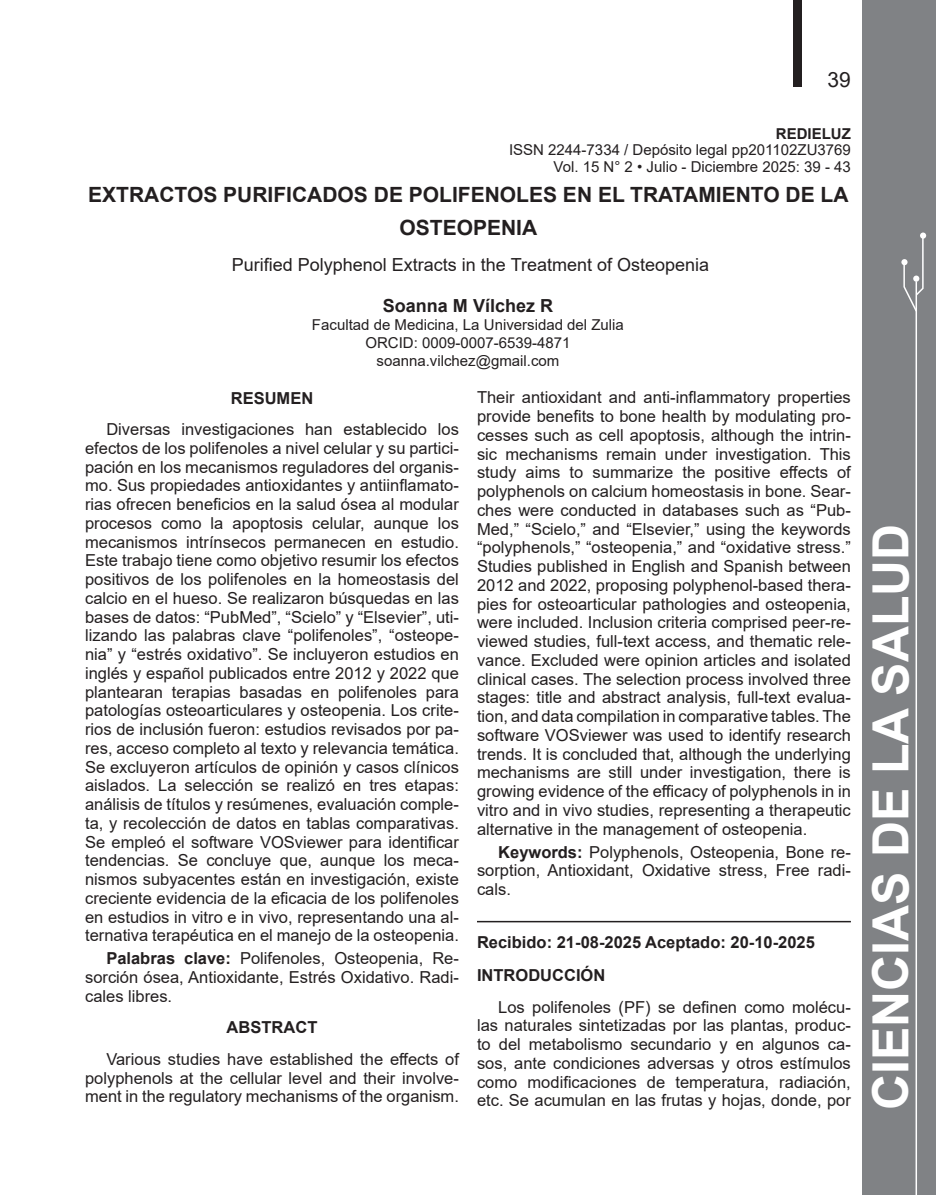
<style>
.page{position:relative;width:936px;height:1195px;background:#fff}
.page>*{position:absolute;margin:0;border:0;box-sizing:border-box;transform-origin:0 0}
.t1{font:700 49.95px "Arial";color:#fff}
.art-titulo-esp{font:700 21px/33px "Arial";color:#231f20;text-align:center}
.t2{font:21px "Arial";color:#231f20}
.art-titulo-eng{font:18px "Arial";color:#231f20}
.art-autor{font:700 18px "Arial";color:#231f20}
.art-contenido{font:16.5px/18.8px "Arial";color:#231f20;text-align:justify}
.art-consignacion{font:700 16.5px "Arial";color:#231f20}
.art-titulo-resumen{font:700 16.5px "Arial";color:#231f20}
.art-titulo-1{font:700 16.5px "Arial";color:#231f20}
.art-desc{font:15px "Arial";color:#231f20}
.t3{font:700 15px "Arial";color:#231f20}
.s1{font-weight:700}
</style>
<div class="page">
<div style="left:793px;top:0;width:8px;height:87px;background:#231f20"></div>
<div style="left:862px;top:0;width:73px;height:1195px;background:#808285"></div>
<hr style="left:915px;top:281px;width:1px;height:914px;background:#fff">
<div style="left:919px;top:232px;width:7px;height:7px;background:#fff;border-radius:50%"></div>
<svg style="left:901px;top:234px;width:23px;height:79px"></svg>
<hr style="left:477px;top:921px;width:373px;height:1px;background:#231f20">
<p class="t2" style="left:827px;top:65px;width:25px">39</p>
<p class="t3" style="left:775px;top:123px;width:76px">REDIELUZ</p>
<p class="art-desc" style="left:509px;top:139px;width:343px">ISSN 2244-7334 / Depósito legal pp201102ZU3769</p>
<p class="art-desc" style="left:553px;top:156px;width:299px">Vol. 15 N° 2 • Julio - Diciembre 2025: 39 - 43</p>
<p class="art-titulo-esp" style="left:88px;top:179px;width:761px">EXTRACTOS PURIFICADOS DE POLIFENOLES EN EL TRATAMIENTO DE LA<br>OSTEOPENIA</p>
<p class="art-titulo-eng" style="left:232px;top:253px;width:479px">Purified Polyphenol Extracts in the Treatment of Osteopenia</p>
<p class="art-autor" style="left:383px;top:293px;width:172px">Soanna M Vílchez R</p>
<p class="art-desc" style="left:312px;top:314px;width:313px">Facultad de Medicina, La Universidad del Zulia</p>
<p class="art-desc" style="left:365px;top:332px;width:207px">ORCID: 0009-0007-6539-4871</p>
<p class="art-desc" style="left:376px;top:350px;width:184px">soanna.vilchez@gmail.com</p>
<p class="art-titulo-resumen" style="left:231px;top:386px;width:84px">RESUMEN</p>
<p class="art-contenido" style="left:85px;top:420px;width:375px;text-indent:21px">Diversas investigaciones han establecido los efectos de los polifenoles a nivel celular y su partici&shy;pación en los mecanismos reguladores del organis&shy;mo. Sus propiedades antioxidantes y antiinflamato&shy;rias ofrecen beneficios en la salud ósea al modular procesos como la apoptosis celular, aunque los mecanismos intrínsecos permanecen en estudio.<br>Este trabajo tiene como objetivo resumir los efectos positivos de los polifenoles en la homeostasis del calcio en el hueso. Se realizaron búsquedas en las bases de datos: “PubMed”, “Scielo” y “Elsevier”, uti&shy;lizando las palabras clave “polifenoles”, “osteope&shy;nia” y “estrés oxidativo”. Se incluyeron estudios en inglés y español publicados entre 2012 y 2022 que plantearan terapias basadas en polifenoles para patologías osteoarticulares y osteopenia. Los crite&shy;rios de inclusión fueron: estudios revisados por pa&shy;res, acceso completo al texto y relevancia temática.<br>Se excluyeron artículos de opinión y casos clínicos aislados. La selección se realizó en tres etapas: análisis de títulos y resúmenes, evaluación comple&shy;ta, y recolección de datos en tablas comparativas.<br>Se empleó el software VOSviewer para identificar tendencias. Se concluye que, aunque los meca&shy;nismos subyacentes están en investigación, existe creciente evidencia de la eficacia de los polifenoles en estudios in vitro e in vivo, representando una al&shy;ternativa terapéutica en el manejo de la osteopenia.</p>
<p class="art-contenido" style="left:85px;top:949px;width:375px;text-indent:21px"><span class="s1">Palabras clave:</span> Polifenoles, Osteopenia, Re&shy;sorción ósea, Antioxidante, Estrés Oxidativo. Radi&shy;cales libres.</p>
<p class="art-titulo-resumen" style="left:227px;top:1016px;width:92px">ABSTRACT</p>
<p class="art-contenido" style="left:85px;top:1049px;width:375px;text-indent:21px">Various studies have established the effects of polyphenols at the cellular level and their involve&shy;ment in the regulatory mechanisms of the organism.</p>
<p class="art-contenido" style="left:477px;top:388px;width:375px">Their antioxidant and anti-inflammatory properties provide benefits to bone health by modulating pro&shy;cesses such as cell apoptosis, although the intrin&shy;sic mechanisms remain under investigation. This study aims to summarize the positive effects of polyphenols on calcium homeostasis in bone. Sear&shy;ches were conducted in databases such as “Pub-Med,” “Scielo,” and “Elsevier,” using the keywords “polyphenols,” “osteopenia,” and “oxidative stress.” Studies published in English and Spanish between 2012 and 2022, proposing polyphenol-based thera&shy;pies for osteoarticular pathologies and osteopenia, were included. Inclusion criteria comprised peer-re&shy;viewed studies, full-text access, and thematic rele&shy;vance. Excluded were opinion articles and isolated clinical cases. The selection process involved three stages: title and abstract analysis, full-text evalua&shy;tion, and data compilation in comparative tables. The software VOSviewer was used to identify research trends. It is concluded that, although the underlying mechanisms are still under investigation, there is growing evidence of the efficacy of polyphenols in in vitro and in vivo studies, representing a therapeutic alternative in the management of osteopenia.</p>
<p class="art-contenido" style="left:477px;top:842px;width:375px;text-indent:21px"><span class="s1">Keywords:</span> Polyphenols, Osteopenia, Bone re&shy;sorption, Antioxidant, Oxidative stress, Free radi&shy;cals.</p>
<p class="art-consignacion" style="left:477px;top:930px;width:339px">Recibido: 21-08-2025 Aceptado: 20-10-2025</p>
<p class="art-titulo-1" style="left:477px;top:964px;width:130px">INTRODUCCIÓN</p>
<p class="art-contenido" style="left:477px;top:997px;width:375px;text-indent:21px">Los polifenoles (PF) se definen como molécu&shy;las naturales sintetizadas por las plantas, produc&shy;to del metabolismo secundario y en algunos ca&shy;sos, ante condiciones adversas y otros estímulos como modificaciones de temperatura, radiación, etc. Se acumulan en las frutas y hojas, donde, por</p>
<p class="t1" style="left:855px;top:1110px;width:588px;rotate:-90deg">CIENCIAS DE LA SALUD</p>
</div>
